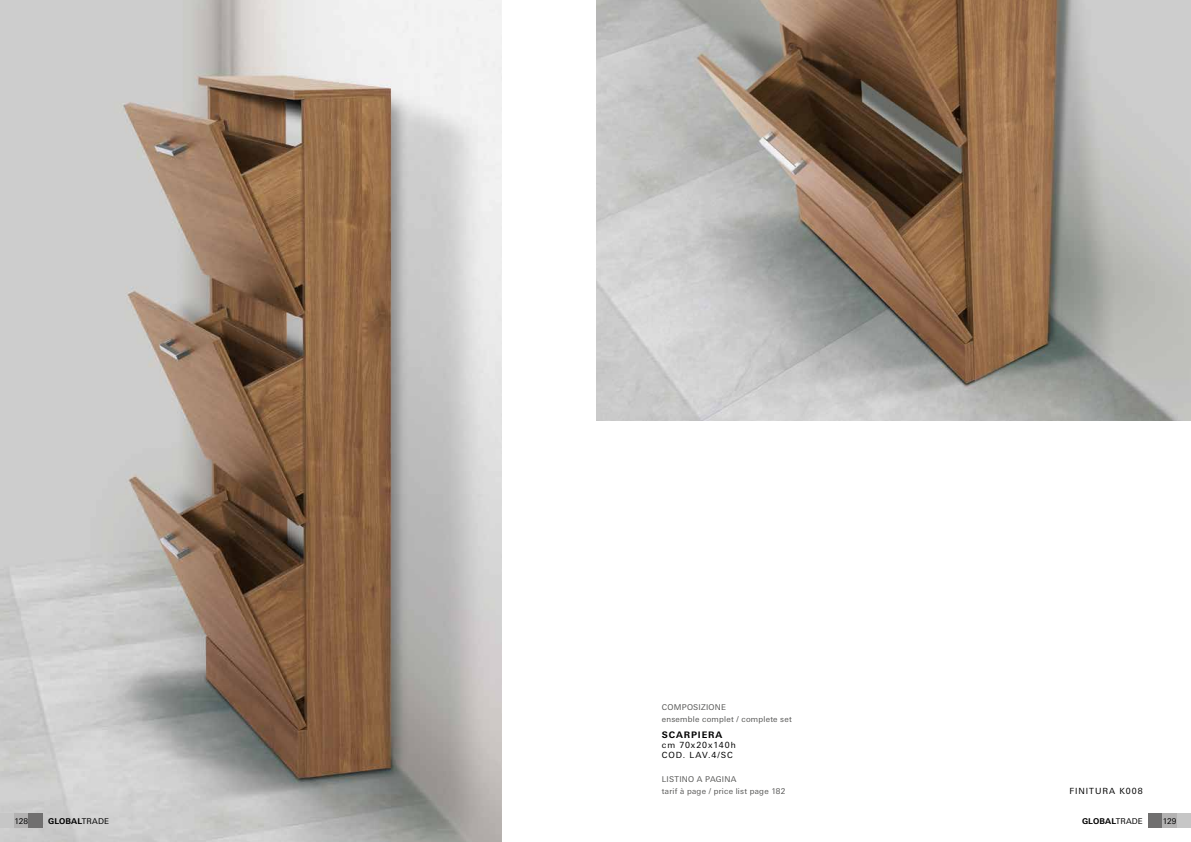
<style>
.page{position:relative;width:1191px;height:842px;background:#fff}
.page>*{position:absolute;margin:0;border:0;box-sizing:border-box;transform-origin:0 0}
.t1{font:700 9px "Linotype Univers Basic";letter-spacing:.1em;color:#000}
.t2{font:8.5px/10px "Linotype Univers Basic";letter-spacing:.11em;color:#000}
.t3{font:8px/12px "Linotype Univers Basic";letter-spacing:.03em;color:#575756}
.t4{font:700 8px "Linotype Univers Basic";letter-spacing:.015em;color:#000}
.t5{font:8px "Linotype Univers Basic";letter-spacing:-.025em;color:#000}
.s1{font-weight:400}
</style>
<div class="page">
<img style="left:596px;top:0;width:595px;height:421px">
<img style="left:0;top:0;width:501px;height:842px">
<div style="left:1148px;top:814px;width:14px;height:14px;background:#706f6f"></div>
<div style="left:1162px;top:814px;width:14px;height:14px;background:#b3b2b2"></div>
<div style="left:1176px;top:814px;width:15px;height:14px;background:#c6c6c6"></div>
<div style="left:0;top:814px;width:14px;height:14px;background:#c6c6c6"></div>
<div style="left:14px;top:814px;width:14px;height:14px;background:#b3b2b2"></div>
<div style="left:28px;top:814px;width:15px;height:14px;background:#706f6f"></div>
<p class="t3" style="left:662px;top:701px;width:131px">COMPOSIZIONE<br>ensemble complet / complete set</p>
<p class="t1" style="left:662px;top:730px;width:62px">SCARPIERA</p>
<p class="t2" style="left:662px;top:740px;width:75px">cm 70x20x140h<br>COD. LAV.4/SC</p>
<p class="t3" style="left:662px;top:773px;width:125px">LISTINO A PAGINA<br>tarif à page / price list page 182</p>
<p class="t2" style="left:1069px;top:786px;width:75px">FINITURA K008</p>
<p class="t5" style="left:14px;top:816px;width:15px">128</p>
<p class="t4" style="left:48px;top:816px;width:62px">GLOBAL<span class="s1">TRADE</span></p>
<p class="t4" style="left:1082px;top:816px;width:62px">GLOBAL<span class="s1">TRADE</span></p>
<p class="t5" style="left:1162px;top:816px;width:15px">129</p>
</div>
